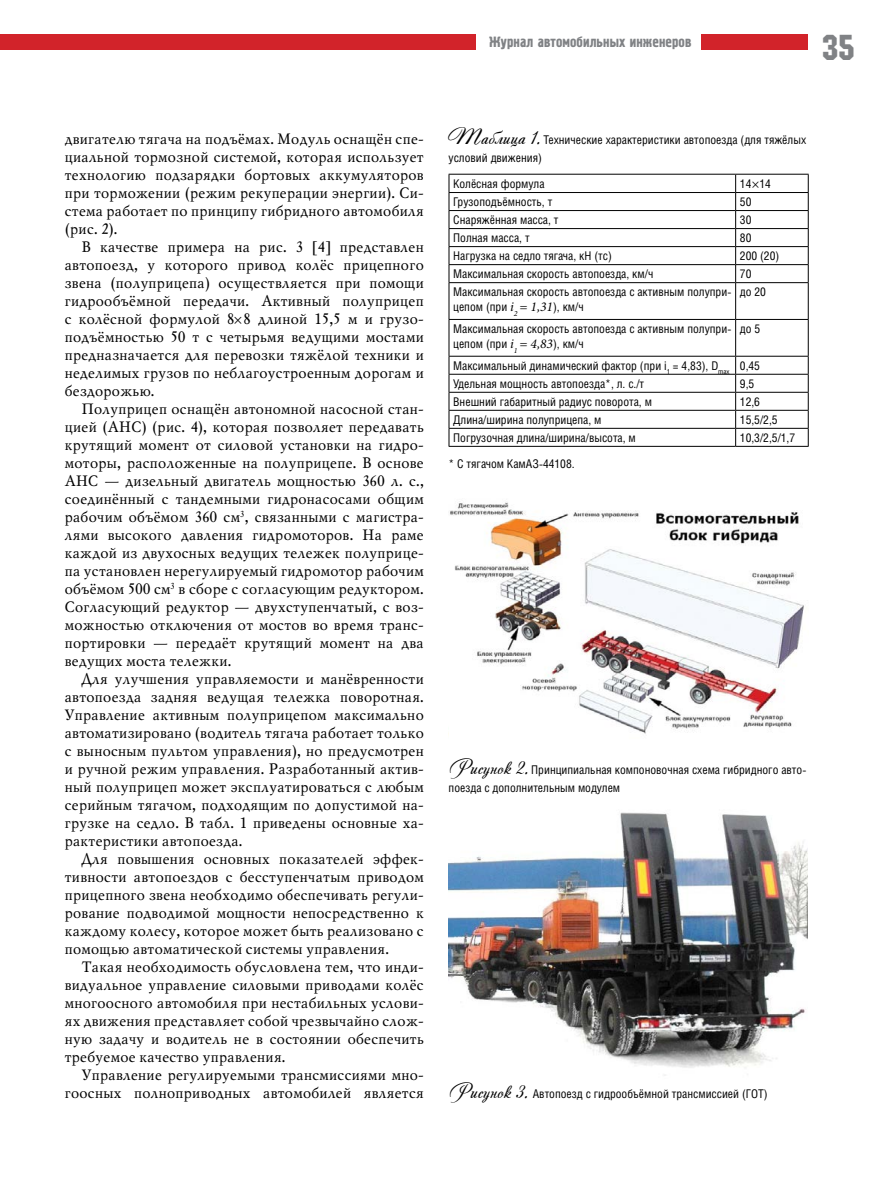
<style>
.page{position:relative;width:893px;height:1191px;background:#fff}
.page>*{position:absolute;margin:0;border:0;box-sizing:border-box;transform-origin:0 0}
.t1{font:36px "Machine C";color:#808285}
.t2{font:15px/18px "Mysl C";color:#000;text-align:justify}
.t3{font:15px "Pollock 1 C";color:#808285}
.t4{font:12px/18px "Helios Cond";color:#000}
.s1{font-family:"Minion Pro";font-style:italic}
.s2{font-family:"Andantinoscript";font-size:21px}
.s3{font-family:"Minion Pro";font-style:italic;font-size:13.5px}
</style>
<div class="page">
<div style="left:0;top:34px;width:475px;height:16px;background:#d2232a"></div>
<div style="left:702px;top:34px;width:106px;height:16px;background:#d2232a"></div>
<hr style="left:449px;top:174px;width:287px;height:1px;background:#000">
<hr style="left:736px;top:174px;width:73px;height:1px;background:#000">
<hr style="left:449px;top:192px;width:287px;height:1px;background:#000">
<hr style="left:736px;top:192px;width:73px;height:1px;background:#000">
<hr style="left:449px;top:210px;width:287px;height:1px;background:#000">
<hr style="left:736px;top:210px;width:73px;height:1px;background:#000">
<hr style="left:449px;top:228px;width:287px;height:1px;background:#000">
<hr style="left:736px;top:228px;width:73px;height:1px;background:#000">
<hr style="left:449px;top:246px;width:287px;height:1px;background:#000">
<hr style="left:736px;top:246px;width:73px;height:1px;background:#000">
<hr style="left:449px;top:264px;width:287px;height:1px;background:#000">
<svg style="left:449px;top:175px;width:1px;height:107px"></svg>
<hr style="left:736px;top:264px;width:73px;height:1px;background:#000">
<svg style="left:735px;top:175px;width:1px;height:107px"></svg>
<svg style="left:808px;top:175px;width:1px;height:107px"></svg>
<hr style="left:449px;top:282px;width:287px;height:1px;background:#000">
<hr style="left:449px;top:283px;width:1px;height:36px;background:#000">
<hr style="left:736px;top:282px;width:73px;height:1px;background:#000">
<hr style="left:735px;top:283px;width:1px;height:36px;background:#000">
<hr style="left:808px;top:283px;width:1px;height:36px;background:#000">
<hr style="left:449px;top:319px;width:287px;height:1px;background:#000">
<hr style="left:449px;top:320px;width:1px;height:36px;background:#000">
<hr style="left:736px;top:319px;width:73px;height:1px;background:#000">
<hr style="left:735px;top:320px;width:1px;height:36px;background:#000">
<hr style="left:808px;top:320px;width:1px;height:36px;background:#000">
<hr style="left:449px;top:356px;width:287px;height:1px;background:#000">
<hr style="left:736px;top:356px;width:73px;height:1px;background:#000">
<hr style="left:449px;top:374px;width:287px;height:1px;background:#000">
<hr style="left:736px;top:374px;width:73px;height:1px;background:#000">
<hr style="left:449px;top:392px;width:287px;height:1px;background:#000">
<hr style="left:736px;top:392px;width:73px;height:1px;background:#000">
<hr style="left:449px;top:410px;width:287px;height:1px;background:#000">
<hr style="left:736px;top:410px;width:73px;height:1px;background:#000">
<hr style="left:449px;top:428px;width:287px;height:1px;background:#000">
<svg style="left:449px;top:356px;width:1px;height:90px"></svg>
<hr style="left:736px;top:428px;width:73px;height:1px;background:#000">
<svg style="left:735px;top:356px;width:1px;height:90px"></svg>
<svg style="left:808px;top:356px;width:1px;height:90px"></svg>
<hr style="left:449px;top:446px;width:287px;height:1px;background:#000">
<hr style="left:736px;top:446px;width:73px;height:1px;background:#000">
<img style="left:449px;top:812px;width:359px;height:264px">
<img style="left:450px;top:502px;width:354px;height:232px">
<div style="left:449px;top:723px;width:102px;height:22px;background:#fff"></div>
<p class="t3" style="left:489px;top:34px;width:204px">Журнал автомобильных инженеров</p>
<h1 class="t1" style="left:822px;top:27px;width:34px">35</h1>
<p class="t2" style="left:64px;top:130px;width:361px">двигателю тягача на подъёмах. Модуль оснащён спе&shy;циальной тормозной системой, которая использует технологию подзарядки бортовых аккумуляторов при торможении (режим рекуперации энергии). Си&shy;стема работает по принципу гибридного автомобиля (рис. 2).</p>
<p class="t2" style="left:64px;top:238px;width:361px;text-indent:17px">В качестве примера на рис. 3 [4] представлен автопоезд, у которого привод колёс прицепного звена (полуприцепа) осуществляется при помощи гидрообъёмной передачи. Активный полуприцеп с колёсной формулой 8<span class="s1">×</span>8 длиной 15,5 м и грузо&shy;подъёмностью 50 т с четырьмя ведущими мостами предназначается для перевозки тяжёлой техники и неделимых грузов по неблагоустроенным дорогам и бездорожью.</p>
<p class="t2" style="left:64px;top:400px;width:361px;text-indent:17px">Полуприцеп оснащён автономной насосной стан&shy;цией (АНС) (рис. 4), которая позволяет передавать крутящий момент от силовой установки на гидро&shy;моторы, расположенные на полуприцепе. В основе АНС — дизельный двигатель мощностью 360 л. с., соединённый с тандемными гидронасосами общим рабочим объёмом 360 см<sup>3</sup>, связанными с магистра&shy;лями высокого давления гидромоторов. На раме каждой из двухосных ведущих тележек полуприце&shy;па установлен нерегулируемый гидромотор рабочим объёмом 500 см<sup>3</sup> в сборе с согласующим редуктором.<br>Согласующий редуктор — двухступенчатый, с воз&shy;можностью отключения от мостов во время транс&shy;портировки — передаёт крутящий момент на два ведущих моста тележки.</p>
<p class="t2" style="left:64px;top:670px;width:361px;text-indent:17px">Для улучшения управляемости и манёвренности автопоезда задняя ведущая тележка поворотная.<br>Управление активным полуприцепом максимально автоматизировано (водитель тягача работает только с выносным пультом управления), но предусмотрен и ручной режим управления. Разработанный актив&shy;ный полуприцеп может эксплуатироваться с любым серийным тягачом, подходящим по допустимой на&shy;грузке на седло. В табл. 1 приведены основные ха&shy;рактеристики автопоезда.</p>
<p class="t2" style="left:64px;top:850px;width:361px;text-indent:17px">Для повышения основных показателей эффек&shy;тивности автопоездов с бесступенчатым приводом прицепного звена необходимо обеспечивать регули&shy;рование подводимой мощности непосредственно к каждому колесу, которое может быть реализовано с помощью автоматической системы управления.</p>
<p class="t2" style="left:64px;top:958px;width:361px;text-indent:17px">Такая необходимость обусловлена тем, что инди&shy;видуальное управление силовыми приводами колёс многоосного автомобиля при нестабильных услови&shy;ях движения представляет собой чрезвычайно слож&shy;ную задачу и водитель не в состоянии обеспечить требуемое качество управления.</p>
<p class="t2" style="left:64px;top:1066px;width:361px;text-align:right">Управление регулируемыми трансмиссиями мно&shy;гоосных полноприводных автомобилей является</p>
<p class="t4" style="left:449px;top:131px;width:359px"><span class="s2">Таблица 1.</span> Технические характеристики автопоезда (для тяжёлых условий движения)</p>
<p class="t4" style="left:453px;top:174px;width:93px">Колёсная формула</p>
<p class="t4" style="left:740px;top:175px;width:33px">14<span class="s3">×</span>14</p>
<p class="t4" style="left:453px;top:193px;width:101px">Грузоподъёмность, т</p>
<p class="t4" style="left:740px;top:193px;width:13px">50</p>
<p class="t4" style="left:453px;top:211px;width:107px">Снаряжённая масса, т</p>
<p class="t4" style="left:740px;top:211px;width:13px">30</p>
<p class="t4" style="left:453px;top:229px;width:78px">Полная масса, т</p>
<p class="t4" style="left:740px;top:229px;width:13px">80</p>
<p class="t4" style="left:453px;top:247px;width:160px">Нагрузка на седло тягача, кН (тс)</p>
<p class="t4" style="left:740px;top:247px;width:41px">200 (20)</p>
<p class="t4" style="left:453px;top:265px;width:202px">Максимальная скорость автопоезда, км/ч</p>
<p class="t4" style="left:740px;top:265px;width:13px">70</p>
<p class="t4" style="left:453px;top:284px;width:280px;line-height:15px">Максимальная скорость автопоезда с активным полупри&shy;цепом (при <span class="s3">i</span><sub>2</sub> <span class="s3">= 1,31</span>), км/ч</p>
<p class="t4" style="left:740px;top:283px;width:28px">до 20</p>
<p class="t4" style="left:453px;top:321px;width:280px;line-height:15px">Максимальная скорость автопоезда с активным полупри&shy;цепом (при <span class="s3">i</span><sub>1</sub> <span class="s3">= 4,83</span>), км/ч</p>
<p class="t4" style="left:740px;top:320px;width:22px">до 5</p>
<p class="t4" style="left:453px;top:356px;width:308px">Максимальный динамический фактор (при i<sub>1</sub> = 4,83), D<sub>max</sub> 0,45<br>Удельная мощность автопоезда*, л. с./т</p>
<p class="t4" style="left:740px;top:374px;width:16px">9,5</p>
<p class="t4" style="left:453px;top:392px;width:200px">Внешний габаритный радиус поворота, м</p>
<p class="t4" style="left:740px;top:392px;width:22px">12,6</p>
<p class="t4" style="left:453px;top:410px;width:150px">Длина/ширина полуприцепа, м</p>
<p class="t4" style="left:740px;top:410px;width:39px">15,5/2,5</p>
<p class="t4" style="left:453px;top:428px;width:184px">Погрузочная длина/ширина/высота, м</p>
<p class="t4" style="left:740px;top:428px;width:57px">10,3/2,5/1,7</p>
<p class="t4" style="left:449px;top:455px;width:128px">* С тягачом КамАЗ-44108.</p>
<p class="t4" style="left:449px;top:761px;width:359px"><span class="s2">Рисунок 2.</span> Принципиальная компоновочная схема гибридного авто&shy;поезда с дополнительным модулем</p>
<p class="t4" style="left:449px;top:1085px;width:320px"><span class="s2">Рисунок 3.</span> Автопоезд с гидрообъёмной трансмиссией (ГОТ)</p>
</div>
